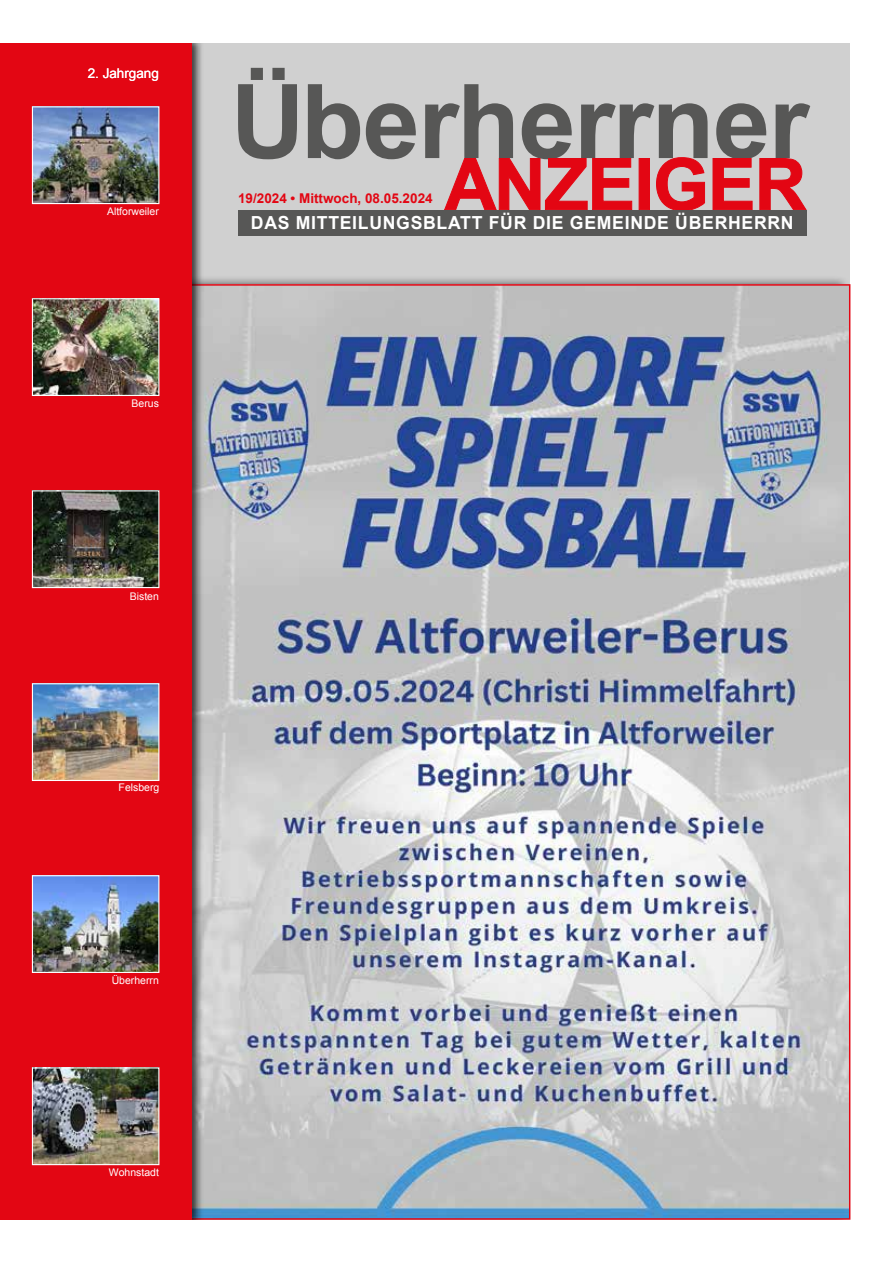
<style>
.page{position:relative;width:893px;height:1263px;background:#fff}
.page>*{position:absolute;margin:0;border:0;box-sizing:border-box;transform-origin:0 0}
.t1{font:700 18px "Arial";letter-spacing:.04em;color:#fff}
.t2{font:700 13.5px "Arial";color:#e30613}
.t3{font:13.5px "Arial";color:#fff}
.t4{font:10.5px "Arial";color:#fff}
</style>
<div class="page">
<div style="left:187px;top:43px;width:663px;height:261px;background:#d0d0d0"></div>
<img style="left:204px;top:287px;width:643px;height:930px">
<svg style="left:238px;top:68px;width:572px;height:91px"></svg>
<svg style="left:444px;top:157px;width:363px;height:54px"></svg>
<div style="left:238px;top:210px;width:568px;height:26px;background:#575756"></div>
<div style="left:0;top:34px;width:204px;height:1195px;background:#000;opacity:.75"></div>
<div style="left:0;top:43px;width:191px;height:1177px;background:#e30613"></div>
<div style="left:0;top:21px;width:850px;height:22px;background:#fff"></div>
<div style="left:0;top:1220px;width:850px;height:22px;background:#fff"></div>
<img style="left:34px;top:108px;width:123px;height:94px">
<div style="left:32px;top:106px;width:127px;height:98px;border:1px solid #fff"></div>
<img style="left:34px;top:300px;width:123px;height:94px">
<div style="left:32px;top:298px;width:127px;height:98px;border:1px solid #fff"></div>
<img style="left:34px;top:492px;width:123px;height:94px">
<div style="left:32px;top:490px;width:127px;height:98px;border:1px solid #fff"></div>
<img style="left:34px;top:685px;width:123px;height:94px">
<div style="left:32px;top:683px;width:127px;height:98px;border:1px solid #fff"></div>
<img style="left:34px;top:877px;width:123px;height:94px">
<div style="left:32px;top:875px;width:127px;height:98px;border:1px solid #fff"></div>
<img style="left:34px;top:1069px;width:123px;height:94px">
<div style="left:32px;top:1067px;width:127px;height:98px;border:1px solid #fff"></div>
<p class="t3" style="left:88px;top:64px;width:73px">2. Jahrgang</p>
<p class="t4" style="left:107px;top:204px;width:53px">Altforweiler</p>
<p class="t4" style="left:132px;top:397px;width:29px">Berus</p>
<p class="t4" style="left:130px;top:589px;width:31px">Bisten</p>
<p class="t4" style="left:119px;top:780px;width:42px">Felsberg</p>
<p class="t4" style="left:112px;top:973px;width:49px">Überherrn</p>
<p class="t4" style="left:109px;top:1165px;width:51px">Wohnstadt</p>
<p class="t2" style="left:238px;top:189px;width:196px">19/2024 • Mittwoch, 08.05.2024</p>
<h1 class="t1" style="left:251px;top:211px;width:544px">DAS MITTEILUNGSBLATT FÜR DIE GEMEINDE ÜBERHERRN</h1>
</div>
